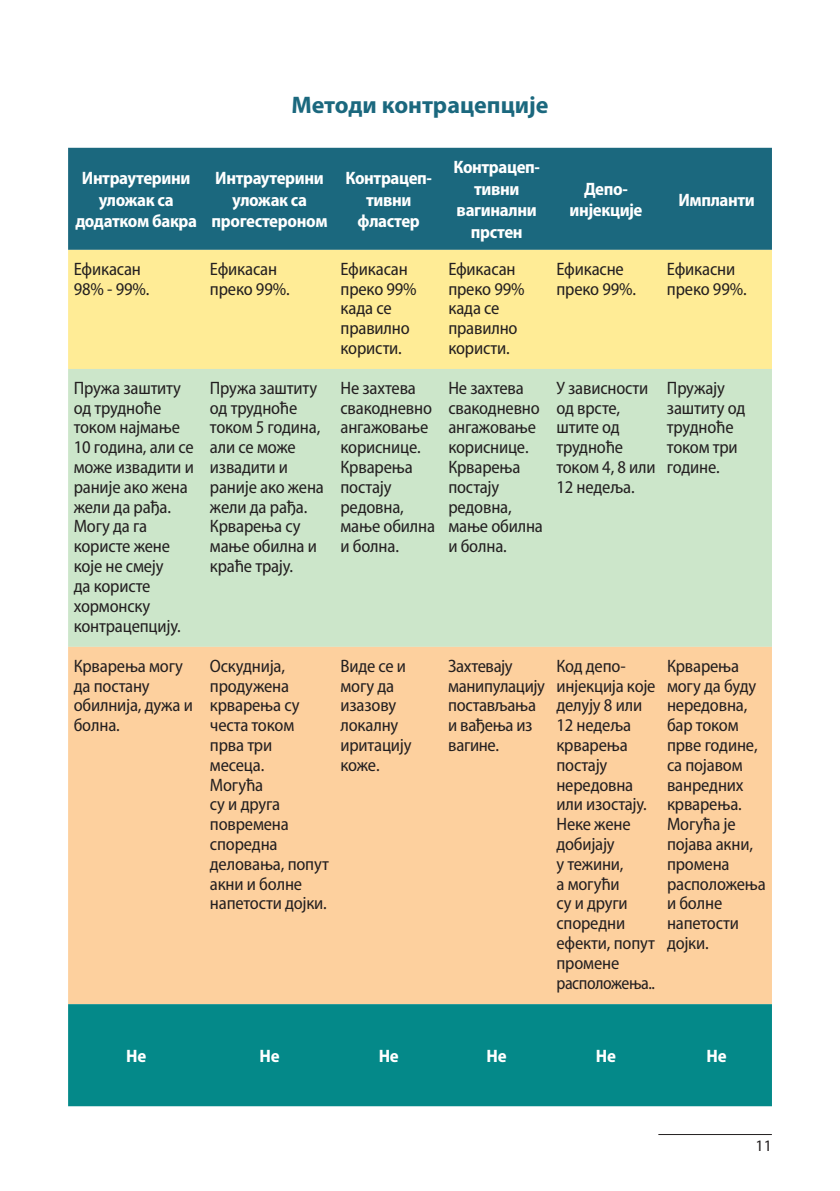
<style>
.page{position:relative;width:840px;height:1191px;background:#fff}
.page>*{position:absolute;margin:0;border:0;box-sizing:border-box;transform-origin:0 0}
.t1{font:700 24px "Myriad Pro";color:#1b687e}
.t2{font:semi-condensed 18px/19.8px "Myriad Pro";letter-spacing:-.01em;color:#231f20}
.t3{font:700 semi-condensed 18px/21.6px "Myriad Pro";letter-spacing:-.02em;color:#fff;text-align:center}
.t4{font:16px "Myriad Pro";color:#231f20}
</style>
<div class="page">
<hr style="left:658px;top:1134px;width:113px;height:1px;background:#231f20">
<div style="left:68px;top:148px;width:703px;height:102px;background:#1b687e"></div>
<div style="left:68px;top:250px;width:703px;height:119px;background:#ffec96"></div>
<div style="left:68px;top:369px;width:703px;height:278px;background:#cce6ca"></div>
<div style="left:68px;top:647px;width:703px;height:357px;background:#fdd09e"></div>
<div style="left:68px;top:1004px;width:703px;height:102px;background:#048989"></div>
<h1 class="t1" style="left:291px;top:92px;width:258px">Методи контрацепције</h1>
<p class="t3" style="left:75px;top:167px;width:123px">Интраутерини уложак са додатком бакра</p>
<p class="t3" style="left:211px;top:167px;width:117px">Интраутерини уложак са прогестероном</p>
<p class="t3" style="left:345px;top:167px;width:88px">Контрацеп&shy;тивни фластер</p>
<p class="t3" style="left:453px;top:157px;width:88px">Контрацеп&shy;тивни вагинални прстен</p>
<p class="t3" style="left:569px;top:178px;width:74px">Депо&shy;инјекције</p>
<p class="t3" style="left:678px;top:189px;width:78px">Импланти</p>
<p class="t2" style="left:74px;top:259px;width:77px">Ефикасан<br>98% - 99%.</p>
<p class="t2" style="left:210px;top:259px;width:81px">Ефикасан преко 99%.</p>
<p class="t2" style="left:340px;top:259px;width:78px">Ефикасан преко 99% када се правилно користи.</p>
<p class="t2" style="left:448px;top:259px;width:78px">Ефикасан преко 99% када се правилно користи.</p>
<p class="t2" style="left:556px;top:259px;width:81px">Ефикасне преко 99%.</p>
<p class="t2" style="left:666px;top:259px;width:81px">Ефикасни преко 99%.</p>
<p class="t2" style="left:74px;top:378px;width:121px">Пружа заштиту од трудноће током најмање<br>10 година, али се може извадити и раније ако жена жели да рађа.<br>Могу да га користе жене које не смеју<br>да користе хормонску контрацепцију.</p>
<p class="t2" style="left:210px;top:378px;width:115px">Пружа заштиту од трудноће током 5 година, али се може извадити и раније ако жена жели да рађа.<br>Крварења су мање обилна и краће трају.</p>
<p class="t2" style="left:340px;top:378px;width:96px">Не захтева свакодневно ангажовање кориснице.<br>Крварења постају редовна, мање обилна и болна.</p>
<p class="t2" style="left:448px;top:378px;width:96px">Не захтева свакодневно ангажовање кориснице.<br>Крварења постају редовна, мање oбилна и болна.</p>
<p class="t2" style="left:556px;top:378px;width:101px">У зависности од врсте, штите од трудноће током 4, 8 или<br>12 недеља.</p>
<p class="t2" style="left:666px;top:378px;width:80px">Пружају заштиту од трудноће током три године.</p>
<p class="t2" style="left:74px;top:656px;width:121px">Крварења могу да постану обилнија, дужа и болна.</p>
<p class="t2" style="left:210px;top:656px;width:120px">Оскуднија, продужена крварења су честа током прва три месеца.<br>Могућа<br>су и друга повремена споредна деловања, попут акни и болне напетости дојки.</p>
<p class="t2" style="left:340px;top:656px;width:73px">Виде се и могу да изазову локалну иритацију коже.</p>
<p class="t2" style="left:448px;top:656px;width:98px">Захтевају манипулацију постављања и вађења из вагине.</p>
<p class="t2" style="left:556px;top:656px;width:101px">Код депо&shy;инјекција које делују 8 или<br>12 недеља крварења постају нередовна или изостају.<br>Неке жене добијају<br>у тежини,<br>а могући<br>су и други споредни ефекти, попут промене расположења..</p>
<p class="t2" style="left:666px;top:656px;width:100px">Крварења могу да буду нередовна, бар током прве године, са појавом ванредних крварења.<br>Могућа је појава акни, промена расположења и болне напетости дојки.</p>
<p class="t3" style="left:126px;top:1045px;width:22px">Не</p>
<p class="t3" style="left:259px;top:1045px;width:22px">Не</p>
<p class="t3" style="left:378px;top:1045px;width:22px">Не</p>
<p class="t3" style="left:486px;top:1045px;width:22px">Не</p>
<p class="t3" style="left:595px;top:1045px;width:22px">Не</p>
<p class="t3" style="left:706px;top:1045px;width:22px">Не</p>
<p class="t4" style="left:755px;top:1137px;width:18px">11</p>
</div>
